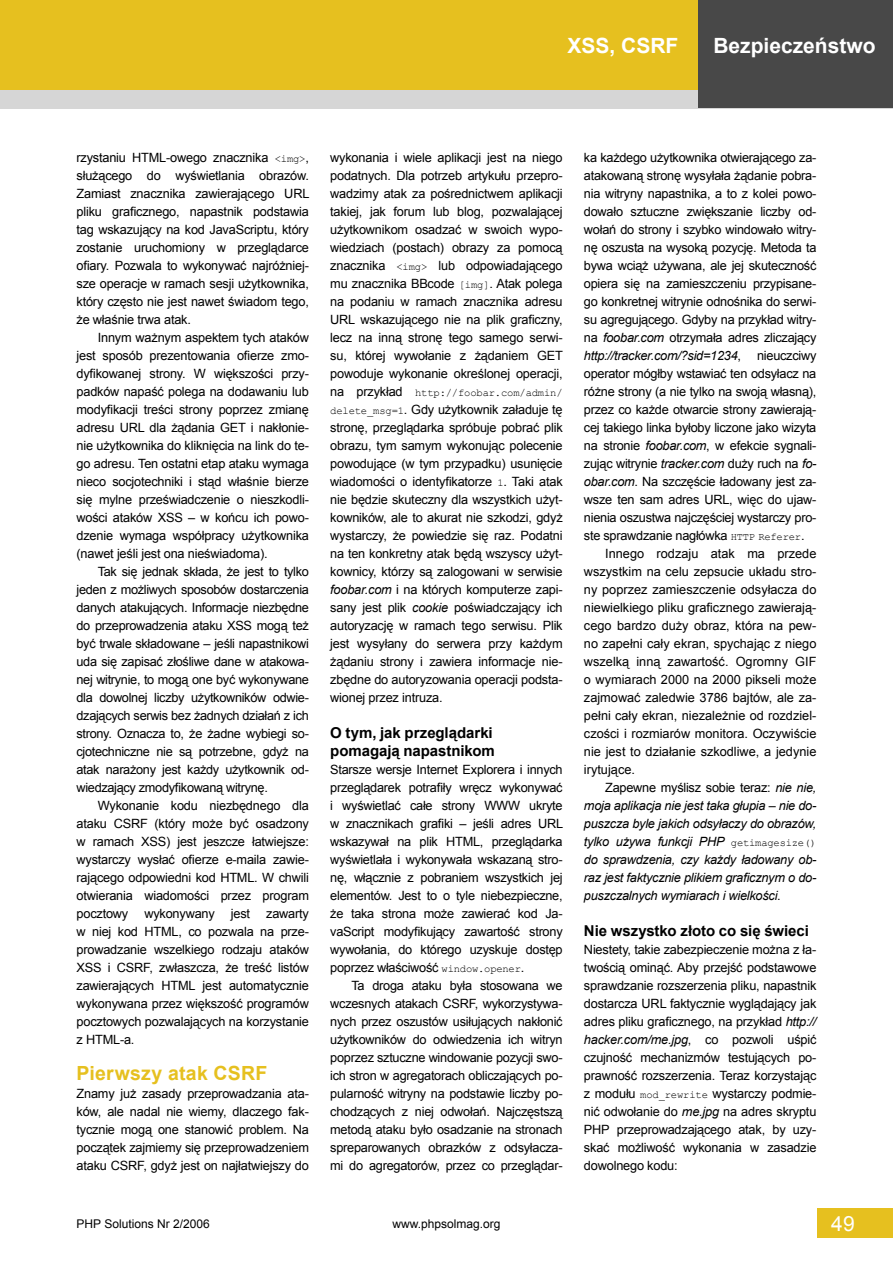
<style>
.page{position:relative;width:893px;height:1263px;background:#fff}
.page>*{position:absolute;margin:0;border:0;box-sizing:border-box;transform-origin:0 0}
.t1{font:700 21px "Arial";color:#fff}
.t2{font:21px "Arial";color:#fff}
.SUBHEAD{font:700 19.5px "Arial";letter-spacing:.01em;color:#e6c01f}
.SUBHEAD2{font:700 15px/18px "Arial";letter-spacing:-.005em;color:#000}
.BODY_TEXT{font:12.75px/18px "Arial";letter-spacing:-.015em;color:#000;text-align:justify}
.BODY1{font:12.75px/18px "Arial";letter-spacing:-.015em;color:#000;text-align:justify}
.BODY_TEXT-2{font:italic 12.75px/18px "Arial";letter-spacing:-.02em;color:#000;text-align:justify}
.t3{font:12px "Arial";color:#000}
.BODY1-2{font:10.5px "Courier New";letter-spacing:-.015em;color:#000}
.s1{font-family:"Courier New";font-size:10.5px}
.s2{font-family:"Arial";font-size:12.75px}
.s3{font-style:italic}
.s4{font-style:normal}
.s5{font-family:"Courier New";font-style:normal;font-size:10.5px}
</style>
<div class="page">
<div style="left:0;top:0;width:893px;height:108px;background:#e6c01f"></div>
<div style="left:0;top:90px;width:893px;height:18px;background:#d6d6d6"></div>
<div style="left:698px;top:0;width:195px;height:108px;background:#484848"></div>
<div style="left:817px;top:1208px;width:76px;height:30px;background:#e6c01f"></div>
<h1 class="t1" style="left:568px;top:31px;width:112px">XSS, CSRF</h1>
<h1 class="t1" style="left:713px;top:31px;width:164px">Bezpieczeństwo</h1>
<p class="BODY1" style="left:77px;top:149px;width:234px">rzystaniu HTML-owego znacznika <span class="s1">&lt;img&gt;</span>, służącego do wyświetlania obrazów.<br>Zamiast znacznika zawierającego URL pliku graficznego, napastnik podstawia tag wskazujący na kod JavaScriptu, który zostanie uruchomiony w przeglądarce ofiary. Pozwala to wykonywać najróżniej&shy;sze operacje w ramach sesji użytkownika, który często nie jest nawet świadom tego, że właśnie trwa atak.</p>
<p class="BODY_TEXT" style="left:77px;top:329px;width:234px;text-indent:21px">Innym ważnym aspektem tych ataków jest sposób prezentowania ofierze zmo&shy;dyfikowanej strony. W większości przy&shy;padków napaść polega na dodawaniu lub modyfikacji treści strony poprzez zmianę adresu URL dla żądania GET i nakłonie&shy;nie użytkownika do kliknięcia na link do te&shy;go adresu. Ten ostatni etap ataku wymaga nieco socjotechniki i stąd właśnie bierze się mylne przeświadczenie o nieszkodli&shy;wości ataków XSS – w końcu ich powo&shy;dzenie wymaga współpracy użytkownika (nawet jeśli jest ona nieświadoma).</p>
<p class="BODY_TEXT" style="left:77px;top:563px;width:234px;text-indent:21px">Tak się jednak składa, że jest to tylko jeden z możliwych sposobów dostarczenia danych atakujących. Informacje niezbędne do przeprowadzenia ataku XSS mogą też być trwale składowane – jeśli napastnikowi uda się zapisać złośliwe dane w atakowa&shy;nej witrynie, to mogą one być wykonywane dla dowolnej liczby użytkowników odwie&shy;dzających serwis bez żadnych działań z ich strony. Oznacza to, że żadne wybiegi so&shy;cjotechniczne nie są potrzebne, gdyż na atak narażony jest każdy użytkownik od&shy;wiedzający zmodyfikowaną witrynę.</p>
<p class="BODY_TEXT" style="left:77px;top:797px;width:234px;text-indent:21px">Wykonanie kodu niezbędnego dla ataku CSRF (który może być osadzony w ramach XSS) jest jeszcze łatwiejsze: wystarczy wysłać ofierze e-maila zawie&shy;rającego odpowiedni kod HTML. W chwili otwierania wiadomości przez program pocztowy</p>
<p class="BODY_TEXT" style="left:144px;top:905px;width:72px">wykonywany</p>
<p class="BODY_TEXT" style="left:231px;top:905px;width:21px">jest</p>
<p class="BODY_TEXT" style="left:77px;top:905px;width:234px;text-indent:190px">zawarty w niej kod HTML, co pozwala na prze&shy;prowadzanie wszelkiego rodzaju ataków XSS i CSRF, zwłaszcza, że treść listów zawierających HTML jest automatycznie wykonywana przez większość programów pocztowych pozwalających na korzystanie z HTML-a.</p>
<p class="SUBHEAD" style="left:77px;top:1060px;width:192px">Pierwszy atak CSRF</p>
<p class="BODY1" style="left:77px;top:1085px;width:234px">Znamy już zasady przeprowadzania ata&shy;ków, ale nadal nie wiemy, dlaczego fak&shy;tycznie mogą one stanowić problem. Na początek zajmiemy się przeprowadzeniem ataku CSRF, gdyż jest on najłatwiejszy do</p>
<p class="BODY1" style="left:330px;top:149px;width:234px">wykonania i wiele aplikacji jest na niego podatnych. Dla potrzeb artykułu przepro&shy;wadzimy atak za pośrednictwem aplikacji takiej, jak forum lub blog, pozwalającej użytkownikom osadzać w swoich wypo&shy;wiedziach (postach) obrazy za pomocą znacznika <span class="s1">&lt;img&gt;</span> lub odpowiadającego mu znacznika BBcode <span class="s1">[img]</span>. Atak polega na podaniu w ramach znacznika adresu URL wskazującego nie na plik graficzny, lecz na inną stronę tego samego serwi&shy;su, której wywołanie z żądaniem GET powoduje wykonanie określonej operacji,</p>
<p class="BODY1-2" style="left:330px;top:386px;width:234px"><span class="s2">na przykład</span> http://foobar.com/admin/</p>
<p class="BODY1" style="left:330px;top:401px;width:234px"><span class="s1">delete_msg=1</span>. Gdy użytkownik załaduje tę stronę, przeglądarka spróbuje pobrać plik obrazu, tym samym wykonując polecenie powodujące (w tym przypadku) usunięcie wiadomości o identyfikatorze <span class="s1">1</span>. Taki atak nie będzie skuteczny dla wszystkich użyt&shy;kowników, ale to akurat nie szkodzi, gdyż wystarczy, że powiedzie się raz. Podatni na ten konkretny atak będą wszyscy użyt&shy;kownicy, którzy są zalogowani w serwisie <span class="s3">foobar.com</span> i na których komputerze zapi&shy;sany jest plik <span class="s3">cookie</span> poświadczający ich autoryzację w ramach tego serwisu. Plik jest wysyłany do serwera przy każdym żądaniu strony i zawiera informacje nie&shy;zbędne do autoryzowania operacji podsta&shy;wionej przez intruza.</p>
<p class="SUBHEAD2" style="left:330px;top:724px;width:166px">O tym, jak przeglądarki pomagają napastnikom</p>
<p class="BODY1" style="left:330px;top:761px;width:234px">Starsze wersje Internet Explorera i innych przeglądarek potrafiły wręcz wykonywać i wyświetlać całe strony WWW ukryte w znacznikach grafiki – jeśli adres URL wskazywał na plik HTML, przeglądarka wyświetlała i wykonywała wskazaną stro&shy;nę, włącznie z pobraniem wszystkich jej elementów. Jest to o tyle niebezpieczne, że taka strona może zawierać kod Ja&shy;vaScript modyfikujący zawartość strony wywołania, do którego uzyskuje dostęp poprzez właściwość <span class="s1">window.opener</span>.</p>
<p class="BODY_TEXT" style="left:330px;top:977px;width:234px;text-indent:21px">Ta droga ataku była stosowana we wczesnych atakach CSRF, wykorzystywa&shy;nych przez oszustów usiłujących nakłonić użytkowników do odwiedzenia ich witryn poprzez sztuczne windowanie pozycji swo&shy;ich stron w agregatorach obliczających po&shy;pularność witryny na podstawie liczby po&shy;chodzących z niej odwołań. Najczęstszą metodą ataku było osadzanie na stronach spreparowanych obrazków z odsyłacza&shy;mi do agregatorów, przez co przeglądar-</p>
<p class="BODY_TEXT" style="left:584px;top:149px;width:234px">ka każdego użytkownika otwierającego za&shy;atakowaną stronę wysyłała żądanie pobra&shy;nia witryny napastnika, a to z kolei powo&shy;dowało sztuczne zwiększanie liczby od&shy;wołań do strony i szybko windowało witry&shy;nę oszusta na wysoką pozycję. Metoda ta bywa wciąż używana, ale jej skuteczność opiera się na zamieszczeniu przypisane&shy;go konkretnej witrynie odnośnika do serwi&shy;su agregującego. Gdyby na przykład witry&shy;na <span class="s3">foobar.com</span> otrzymała adres zliczający <span class="s3">http://tracker.com/?sid=1234</span>, nieuczciwy operator mógłby wstawiać ten odsyłacz na różne strony (a nie tylko na swoją własną), przez co każde otwarcie strony zawierają&shy;cej takiego linka byłoby liczone jako wizyta na stronie <span class="s3">foobar.com</span>, w efekcie sygnali&shy;zując witrynie <span class="s3">tracker.com</span> duży ruch na <span class="s3">fo&shy;obar.com</span>. Na szczęście ładowany jest za&shy;wsze ten sam adres URL, więc do ujaw&shy;nienia oszustwa najczęściej wystarczy pro&shy;ste sprawdzanie nagłówka <span class="s1">HTTP Referer</span>.</p>
<p class="BODY_TEXT" style="left:584px;top:545px;width:234px;text-indent:21px">Innego rodzaju atak ma przede wszystkim na celu zepsucie układu stro&shy;ny poprzez zamieszczenie odsyłacza do niewielkiego pliku graficznego zawierają&shy;cego bardzo duży obraz, która na pew&shy;no zapełni cały ekran, spychając z niego wszelką inną zawartość. Ogromny GIF o wymiarach 2000 na 2000 pikseli może zajmować zaledwie 3786 bajtów, ale za&shy;pełni cały ekran, niezależnie od rozdziel&shy;czości i rozmiarów monitora. Oczywiście nie jest to działanie szkodliwe, a jedynie irytujące.</p>
<p class="BODY_TEXT-2" style="left:584px;top:779px;width:234px;text-indent:21px"><span class="s4">Zapewne myślisz sobie teraz:</span> nie nie, moja aplikacja nie jest taka głupia – nie do&shy;puszcza byle jakich odsyłaczy do obrazów, tylko używa funkcji PHP <span class="s5">getimagesize() </span>do sprawdzenia, czy każdy ładowany ob&shy;raz jest faktycznie plikiem graficznym o do&shy;puszczalnych wymiarach i wielkości<span class="s4">.</span></p>
<p class="SUBHEAD2" style="left:584px;top:922px;width:226px">Nie wszystko złoto co się świeci</p>
<p class="BODY1" style="left:584px;top:941px;width:234px">Niestety, takie zabezpieczenie można z ła&shy;twością ominąć. Aby przejść podstawowe sprawdzanie rozszerzenia pliku, napastnik dostarcza URL faktycznie wyglądający jak adres pliku graficznego, na przykład <span class="s3">http:// hacker.com/me.jpg</span>, co pozwoli uśpić czujność mechanizmów testujących po&shy;prawność rozszerzenia. Teraz korzystając z modułu <span class="s1">mod_rewrite</span> wystarczy podmie&shy;nić odwołanie do <span class="s3">me.jpg</span> na adres skryptu PHP przeprowadzającego atak, by uzy&shy;skać możliwość wykonania w zasadzie dowolnego kodu:</p>
<p class="t3" style="left:77px;top:1216px;width:135px">PHP Solutions Nr 2/2006</p>
<p class="t3" style="left:392px;top:1216px;width:110px">www.phpsolmag.org</p>
<h1 class="t2" style="left:831px;top:1209px;width:25px">49</h1>
</div>
